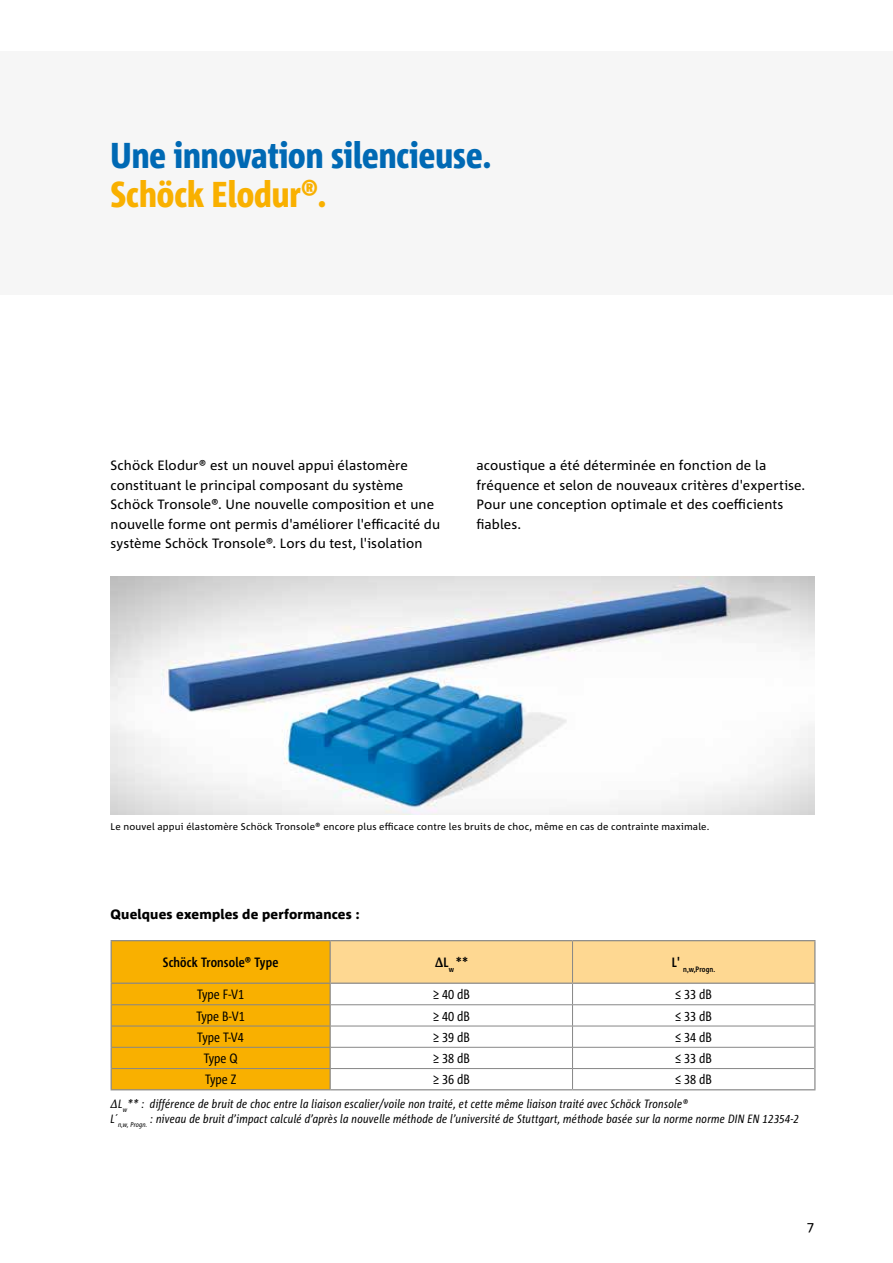
<style>
.page{position:relative;width:893px;height:1263px;background:#fff}
.page>*{position:absolute;margin:0;border:0;box-sizing:border-box;transform-origin:0 0}
.t1{font:800 36px "Corpid E1 s Cd";color:#0069b4}
.t2{font:800 36px "Corpid E1 s Cd";color:#f9b000}
.t3{font:13.5px/19.5px "Corpid E1 s";letter-spacing:.01em;color:#000}
.t4{font:13.5px "Corpid Cd Schoeck";color:#000}
.t5{font:800 13.5px "Corpid E1 s";letter-spacing:.01em;color:#000}
.t6{font:700 13.5px "Corpid Cd Schoeck";letter-spacing:.01em;color:#000}
.t7{font:italic 12px/15px "Corpid Cd Schoeck";letter-spacing:.02em;color:#000}
.t8{font:9.75px "Corpid E1 s";letter-spacing:.02em;color:#000}
.t9{font:700 7.8px "Corpid Cd Schoeck";letter-spacing:.01em;color:#000}
</style>
<div class="page">
<img style="left:111px;top:576px;width:703px;height:238px">
<div style="left:0;top:51px;width:893px;height:244px;background:#f6f6f6"></div>
<hr style="left:111px;top:940px;width:219px;height:1px;background:#878787">
<hr style="left:330px;top:940px;width:242px;height:1px;background:#878787">
<hr style="left:572px;top:940px;width:243px;height:1px;background:#878787">
<svg style="left:111px;top:941px;width:704px;height:148px"></svg>
<hr style="left:111px;top:1089px;width:219px;height:1px;background:#878787">
<hr style="left:330px;top:1089px;width:242px;height:1px;background:#878787">
<hr style="left:572px;top:1089px;width:243px;height:1px;background:#878787">
<h1 class="t1" style="left:111px;top:133px;width:382px">Une innovation silencieuse.</h1>
<h1 class="t2" style="left:111px;top:172px;width:217px">Schöck Elodur®.</h1>
<p class="t3" style="left:111px;top:455px;width:331px">Schöck Elodur® est un nouvel appui élastomère constituant le principal composant du système Schöck Tronsole®. Une nouvelle composition et une nouvelle forme ont permis d'améliorer l'efficacité du système Schöck Tronsole®. Lors du test, l'isolation</p>
<p class="t3" style="left:476px;top:455px;width:330px">acoustique a été déterminée en fonction de la fréquence et selon de nouveaux critères d'expertise.<br>Pour une conception optimale et des coefficients fiables.</p>
<p class="t8" style="left:111px;top:821px;width:600px">Le nouvel appui élastomère Schöck Tronsole® encore plus efficace contre les bruits de choc, même en cas de contrainte maximale.</p>
<p class="t5" style="left:111px;top:906px;width:251px">Quelques exemples de performances :</p>
<p class="t6" style="left:163px;top:954px;width:117px">Schöck Tronsole® Type</p>
<p class="t6" style="left:435px;top:954px;width:35px">∆L<sub>w</sub> **</p>
<p class="t9" style="left:672px;top:964px;width:45px"><sup>L'</sup> n,w,Progn.</p>
<p class="t4" style="left:197px;top:986px;width:49px">Type F-V1</p>
<p class="t4" style="left:433px;top:986px;width:38px">≥ 40 dB</p>
<p class="t4" style="left:675px;top:986px;width:38px">≤ 33 dB</p>
<p class="t4" style="left:196px;top:1007px;width:50px">Type B-V1</p>
<p class="t4" style="left:433px;top:1007px;width:38px">≥ 40 dB</p>
<p class="t4" style="left:675px;top:1007px;width:38px">≤ 33 dB</p>
<p class="t4" style="left:197px;top:1029px;width:48px">Type T-V4</p>
<p class="t4" style="left:433px;top:1029px;width:38px">≥ 39 dB</p>
<p class="t4" style="left:675px;top:1029px;width:38px">≤ 34 dB</p>
<p class="t4" style="left:204px;top:1050px;width:35px">Type Q</p>
<p class="t4" style="left:433px;top:1050px;width:38px">≥ 38 dB</p>
<p class="t4" style="left:675px;top:1050px;width:38px">≤ 33 dB</p>
<p class="t4" style="left:205px;top:1071px;width:33px">Type Z</p>
<p class="t4" style="left:433px;top:1071px;width:38px">≥ 36 dB</p>
<p class="t4" style="left:675px;top:1071px;width:38px">≤ 38 dB</p>
<p class="t7" style="left:111px;top:1096px;width:690px">∆L<sub>w</sub>** : différence de bruit de choc entre la liaison escalier/voile non traité, et cette même liaison traité avec Schöck Tronsole®<br>L´<sub>n,w,</sub> <sub>Progn.</sub> : niveau de bruit d’impact calculé d’après la nouvelle méthode de l’université de Stuttgart, méthode basée sur la norme norme DIN EN 12354-2</p>
<p class="t3" style="left:807px;top:1216px;width:9px">7</p>
</div>
